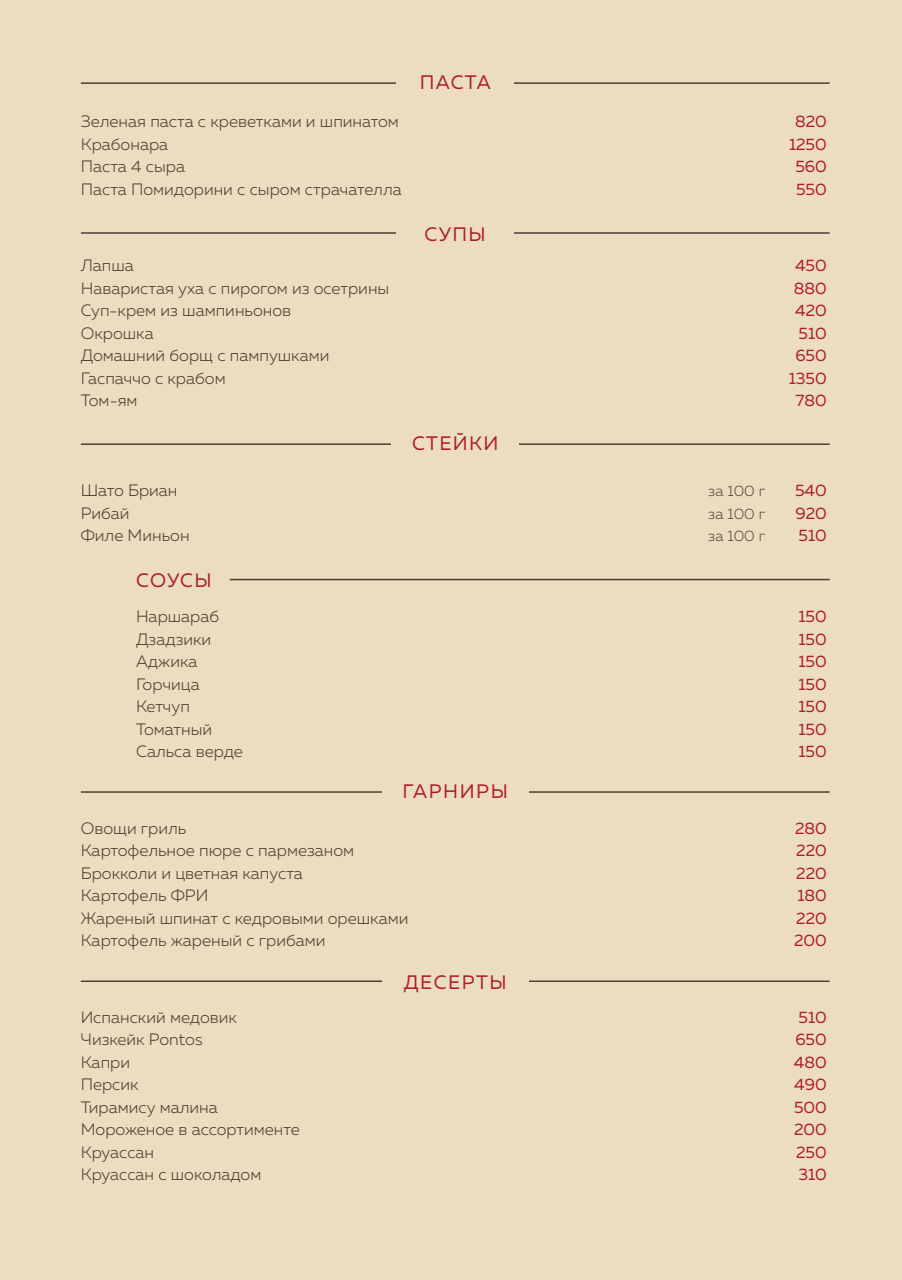
<style>
.page{position:relative;width:902px;height:1280px;background:#fff}
.page>*{position:absolute;margin:0;border:0;box-sizing:border-box;transform-origin:0 0}
.t1{font:19.5px "Muller";letter-spacing:.07em;color:#af1d26}
.t2{font:300 16.5px "Muller";color:#503c2d}
.t3{font:16.5px "Muller";color:#af1d26}
.t4{font:300 15px "Muller";color:#5e4b3d}
</style>
<div class="page">
<div style="left:0;top:0;width:901px;height:1280px;background:#ecdcc0"></div>
<hr style="left:81px;top:82px;width:748px;height:2px;background:#503c2d">
<div style="left:396px;top:65px;width:117px;height:36px;background:#ecdcc0"></div>
<hr style="left:81px;top:232px;width:748px;height:2px;background:#503c2d">
<div style="left:396px;top:215px;width:117px;height:36px;background:#ecdcc0"></div>
<hr style="left:81px;top:443px;width:748px;height:2px;background:#503c2d">
<div style="left:391px;top:426px;width:128px;height:36px;background:#ecdcc0"></div>
<hr style="left:81px;top:791px;width:748px;height:2px;background:#503c2d">
<div style="left:382px;top:774px;width:146px;height:36px;background:#ecdcc0"></div>
<hr style="left:81px;top:980px;width:748px;height:2px;background:#503c2d">
<div style="left:382px;top:963px;width:146px;height:36px;background:#ecdcc0"></div>
<hr style="left:230px;top:579px;width:599px;height:1px;background:#503c2d">
<p class="t1" style="left:420px;top:70px;width:72px">ПАСТА</p>
<p class="t2" style="left:81px;top:112px;width:319px">Зеленая паста с креветками и шпинатом</p>
<p class="t3" style="left:795px;top:111px;width:33px">820</p>
<p class="t2" style="left:81px;top:134px;width:89px">Крабонара</p>
<p class="t3" style="left:789px;top:134px;width:39px">1250</p>
<p class="t2" style="left:81px;top:157px;width:106px">Паста 4 сыра</p>
<p class="t3" style="left:795px;top:156px;width:33px">560</p>
<p class="t2" style="left:81px;top:179px;width:322px">Паста Помидорини с сыром страчателла</p>
<p class="t3" style="left:796px;top:179px;width:32px">550</p>
<p class="t1" style="left:424px;top:222px;width:63px">СУПЫ</p>
<p class="t2" style="left:81px;top:256px;width:55px">Лапша</p>
<p class="t3" style="left:794px;top:255px;width:33px">450</p>
<p class="t2" style="left:81px;top:278px;width:310px">Наваристая уха с пирогом из осетрины</p>
<p class="t3" style="left:793px;top:278px;width:34px">880</p>
<p class="t2" style="left:81px;top:301px;width:212px">Суп-крем из шампиньонов</p>
<p class="t3" style="left:795px;top:300px;width:33px">420</p>
<p class="t2" style="left:81px;top:323px;width:74px">Окрошка</p>
<p class="t3" style="left:798px;top:323px;width:30px">510</p>
<p class="t2" style="left:81px;top:346px;width:250px">Домашний борщ с пампушками</p>
<p class="t3" style="left:795px;top:345px;width:33px">650</p>
<p class="t2" style="left:81px;top:368px;width:146px">Гаспаччо с крабом</p>
<p class="t3" style="left:788px;top:368px;width:39px">1350</p>
<p class="t2" style="left:81px;top:391px;width:58px">Том-ям</p>
<p class="t3" style="left:795px;top:390px;width:33px">780</p>
<p class="t1" style="left:412px;top:431px;width:88px">СТЕЙКИ</p>
<p class="t2" style="left:81px;top:481px;width:98px">Шато Бриан</p>
<p class="t4" style="left:708px;top:482px;width:58px">за 100 г</p>
<p class="t3" style="left:794px;top:480px;width:33px">540</p>
<p class="t2" style="left:81px;top:503px;width:50px">Рибай</p>
<p class="t4" style="left:708px;top:504px;width:58px">за 100 г</p>
<p class="t3" style="left:795px;top:503px;width:33px">920</p>
<p class="t2" style="left:81px;top:526px;width:110px">Филе Миньон</p>
<p class="t4" style="left:708px;top:527px;width:58px">за 100 г</p>
<p class="t3" style="left:798px;top:525px;width:30px">510</p>
<p class="t1" style="left:136px;top:568px;width:77px">СОУСЫ</p>
<p class="t2" style="left:136px;top:607px;width:85px">Наршараб</p>
<p class="t3" style="left:798px;top:606px;width:30px">150</p>
<p class="t2" style="left:136px;top:629px;width:77px">Дзадзики</p>
<p class="t3" style="left:798px;top:629px;width:30px">150</p>
<p class="t2" style="left:136px;top:652px;width:63px">Аджика</p>
<p class="t3" style="left:798px;top:651px;width:30px">150</p>
<p class="t2" style="left:136px;top:674px;width:65px">Горчица</p>
<p class="t3" style="left:798px;top:674px;width:30px">150</p>
<p class="t2" style="left:136px;top:697px;width:55px">Кетчуп</p>
<p class="t3" style="left:798px;top:696px;width:30px">150</p>
<p class="t2" style="left:136px;top:719px;width:78px">Томатный</p>
<p class="t3" style="left:798px;top:719px;width:30px">150</p>
<p class="t2" style="left:136px;top:742px;width:108px">Сальса верде</p>
<p class="t3" style="left:798px;top:741px;width:30px">150</p>
<p class="t1" style="left:402px;top:779px;width:107px">ГАРНИРЫ</p>
<p class="t2" style="left:81px;top:818px;width:107px">Овощи гриль</p>
<p class="t3" style="left:795px;top:818px;width:33px">280</p>
<p class="t2" style="left:81px;top:841px;width:275px">Картофельное пюре с пармезаном</p>
<p class="t3" style="left:796px;top:840px;width:32px">220</p>
<p class="t2" style="left:81px;top:863px;width:223px">Брокколи и цветная капуста</p>
<p class="t3" style="left:796px;top:863px;width:32px">220</p>
<p class="t2" style="left:81px;top:886px;width:129px">Картофель ФРИ</p>
<p class="t3" style="left:797px;top:885px;width:31px">180</p>
<p class="t2" style="left:81px;top:908px;width:329px">Жареный шпинат с кедровыми орешками</p>
<p class="t3" style="left:796px;top:908px;width:32px">220</p>
<p class="t2" style="left:81px;top:931px;width:246px">Картофель жареный с грибами</p>
<p class="t3" style="left:794px;top:930px;width:34px">200</p>
<p class="t1" style="left:404px;top:970px;width:104px">ДЕСЕРТЫ</p>
<p class="t2" style="left:81px;top:1007px;width:158px">Испанский медовик</p>
<p class="t3" style="left:798px;top:1007px;width:30px">510</p>
<p class="t2" style="left:81px;top:1030px;width:123px">Чизкейк Pontos</p>
<p class="t3" style="left:795px;top:1029px;width:33px">650</p>
<p class="t2" style="left:81px;top:1052px;width:51px">Капри</p>
<p class="t3" style="left:793px;top:1052px;width:34px">480</p>
<p class="t2" style="left:81px;top:1075px;width:59px">Персик</p>
<p class="t3" style="left:794px;top:1074px;width:34px">490</p>
<p class="t2" style="left:81px;top:1097px;width:138px">Тирамису малина</p>
<p class="t3" style="left:794px;top:1097px;width:34px">500</p>
<p class="t2" style="left:81px;top:1120px;width:220px">Мороженое в ассортименте</p>
<p class="t3" style="left:794px;top:1119px;width:34px">200</p>
<p class="t2" style="left:81px;top:1142px;width:75px">Круассан</p>
<p class="t3" style="left:796px;top:1142px;width:32px">250</p>
<p class="t2" style="left:81px;top:1165px;width:182px">Круассан с шоколадом</p>
<p class="t3" style="left:798px;top:1164px;width:30px">310</p>
</div>
